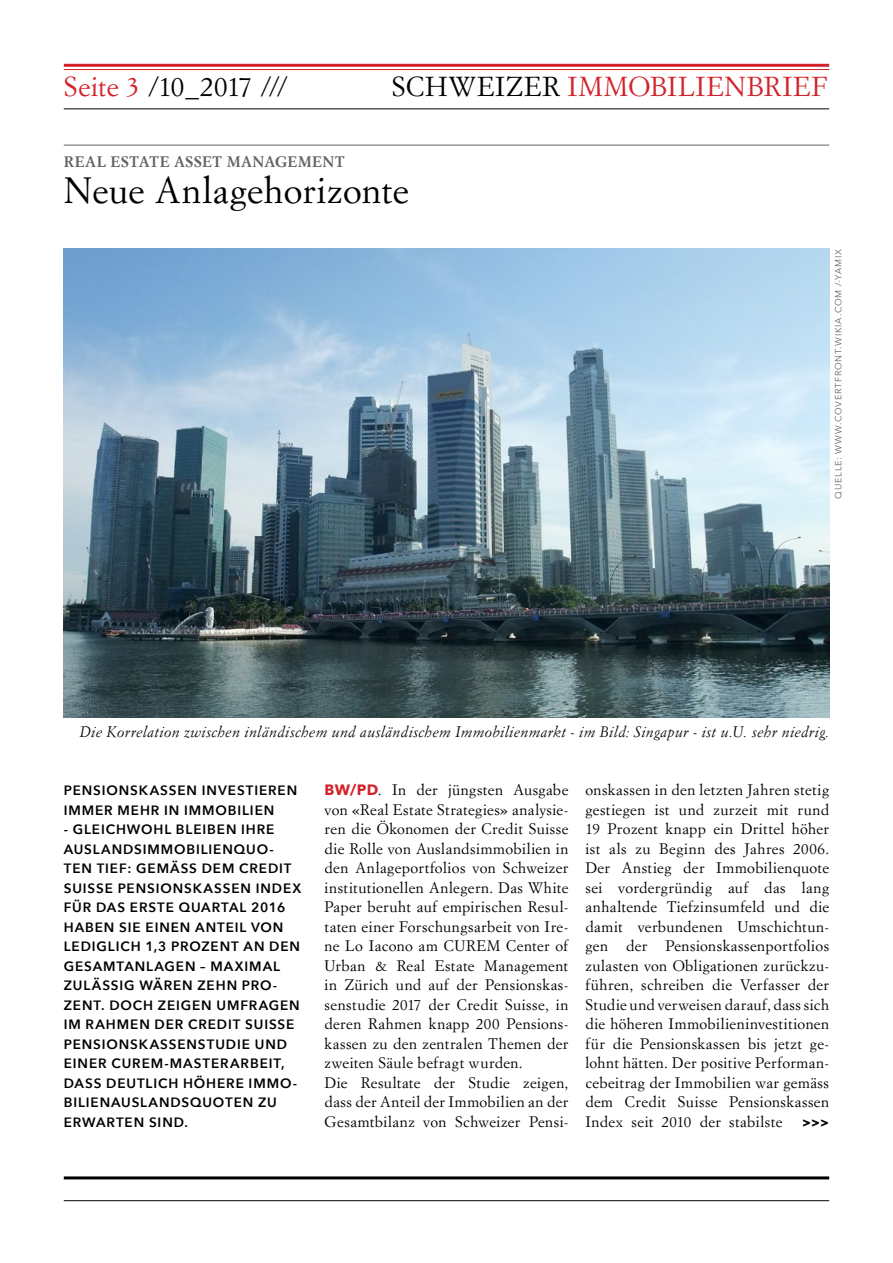
<style>
.page{position:relative;width:893px;height:1263px;background:#fff}
.page>*{position:absolute;margin:0;border:0;box-sizing:border-box;transform-origin:0 0}
.t1{font:36px "Simoncini Garamond Std";letter-spacing:.01em;color:#000}
.t2{font:27px "Simoncini Garamond Std";letter-spacing:.03em;color:#d2232a}
.t3{font:27px "Simoncini Garamond Std";letter-spacing:.005em;color:#000}
.t4{font:15px/19.5px "Simoncini Garamond Std";letter-spacing:.025em;color:#000}
.t5{font:italic 15px "Simoncini Garamond Std";letter-spacing:.02em;color:#000}
.t6{font:700 15px "Simoncini Garamond Std";letter-spacing:.02em;color:#636466}
.t7{font:600 13.5px/19.5px "Avenir Next";letter-spacing:.065em;color:#000}
.t8{font:700 13.5px "Avenir Next";color:#000}
.t9{font:9px "Avenir Next";letter-spacing:.09em;color:#636466}
.s1{color:#d2232a}
.s2{color:#000}
.s3{font-family:"Avenir Next";font-weight:700;color:#d2232a}
</style>
<div class="page">
<hr style="left:64px;top:1176px;width:765px;height:3px;background:#000">
<hr style="left:64px;top:1200px;width:765px;height:1px;background:#000">
<hr style="left:64px;top:64px;width:765px;height:3px;background:#d2232a">
<hr style="left:64px;top:69px;width:765px;height:1px;background:#d2232a">
<hr style="left:64px;top:108px;width:765px;height:1px;background:#000">
<hr style="left:64px;top:145px;width:765px;height:1px;background:#636466">
<img style="left:64px;top:249px;width:765px;height:468px">
<h2 class="t3" style="left:64px;top:70px;width:226px"><span class="s1">Seite 3</span> /10_2017 ///</h2>
<h2 class="t2" style="left:392px;top:70px;width:437px"><span class="s2">SCHWEIZER</span> IMMOBILIENBRIEF</h2>
<p class="t6" style="left:64px;top:152px;width:282px">REAL ESTATE ASSET MANAGEMENT</p>
<h1 class="t1" style="left:64px;top:168px;width:347px">Neue Anlagehorizonte</h1>
<p class="t9" style="left:831px;top:498px;width:251px;rotate:-90deg">QUELLE: WWW.COVERTFRONT.WIKIA.COM /-YAMIX</p>
<p class="t5" style="left:80px;top:722px;width:751px">Die Korrelation zwischen inländischem und ausländischem Immobilienmarkt - im Bild: Singapur - ist u.U. sehr niedrig.</p>
<p class="t7" style="left:64px;top:780px;width:235px">PENSIONSKASSEN INVESTIEREN<br>IMMER MEHR IN IMMOBILIEN</p>
<p class="t7" style="left:64px;top:819px;width:239px">- GLEICHWOHL BLEIBEN IHRE<br>AUSLANDSIMMOBILIENQUO-<br>TEN TIEF: GEMÄSS DEM CREDIT<br>SUISSE PENSIONSKASSEN INDEX<br>FÜR DAS ERSTE QUARTAL 2016<br>HABEN SIE EINEN ANTEIL VON<br>LEDIGLICH 1,3 PROZENT AN DEN<br>GESAMTANLAGEN – MAXIMAL<br>ZULÄSSIG WÄREN ZEHN PRO-<br>ZENT. DOCH ZEIGEN UMFRAGEN<br>IM RAHMEN DER CREDIT SUISSE<br>PENSIONSKASSENSTUDIE UND<br>EINER CUREM-MASTERARBEIT,<br>DASS DEUTLICH HÖHERE IMMO-<br>BILIENAUSLANDSQUOTEN ZU<br>ERWARTEN SIND.</p>
<p class="t4" style="left:325px;top:780px;width:245px"><span class="s3">BW/PD</span>. In der jüngsten Ausgabe von «Real Estate Strategies» analysie&shy;ren die Ökonomen der Credit Suisse die Rolle von Auslandsimmobilien in den Anlageportfolios von Schweizer institutionellen Anlegern. Das White Paper beruht auf empirischen Resul&shy;taten einer Forschungsarbeit von Ire&shy;ne Lo Iacono am CUREM Center of Urban &amp; Real Estate Management in Zürich und auf der Pensionskas&shy;senstudie 2017 der Credit Suisse, in deren Rahmen knapp 200 Pensions&shy;kassen zu den zentralen Themen der zweiten Säule befragt wurden.<br>Die Resultate der Studie zeigen, dass der Anteil der Immobilien an der Gesamtbilanz von Schweizer Pensi-</p>
<p class="t4" style="left:585px;top:780px;width:245px;text-align:justify">onskassen in den letzten Jahren stetig gestiegen ist und zurzeit mit rund 19 Prozent knapp ein Drittel höher ist als zu Beginn des Jahres 2006.<br>Der Anstieg der Immobilienquote sei vordergründig auf das lang anhaltende Tiefzinsumfeld und die damit verbundenen Umschichtun&shy;gen der Pensionskassenportfolios zulasten von Obligationen zurückzu&shy;führen, schreiben die Verfasser der Studie und verweisen darauf, dass sich die höheren Immobilieninvestitionen für die Pensionskassen bis jetzt ge&shy;lohnt hätten. Der positive Performan&shy;cebeitrag der Immobilien war gemäss dem Credit Suisse Pensionskassen Index seit 2010 der stabilste</p>
<p class="t8" style="left:802px;top:1110px;width:28px">&gt;&gt;&gt;</p>
</div>
